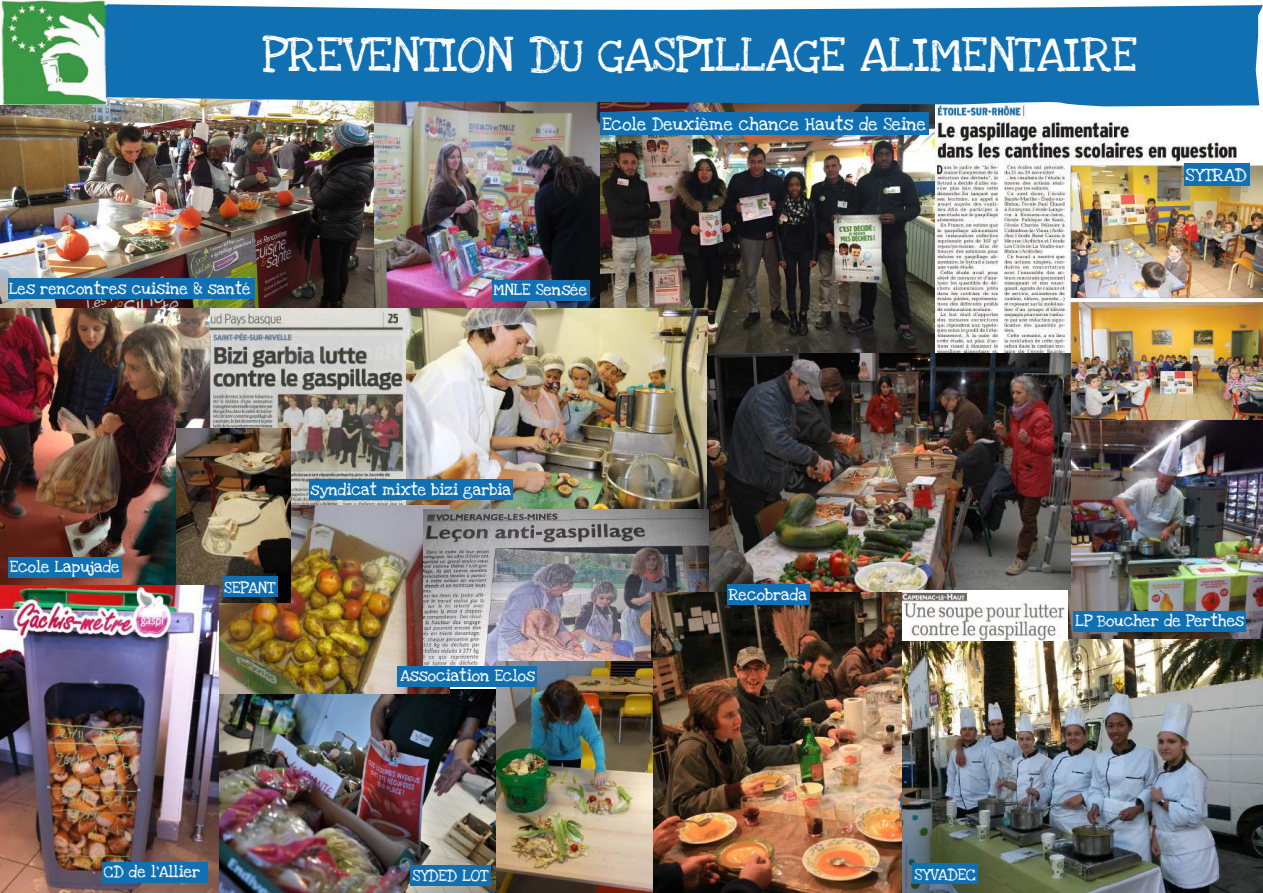
<style>
.page{position:relative;width:1263px;height:893px;background:#fff}
.page>*{position:absolute;margin:0;border:0;box-sizing:border-box;transform-origin:0 0}
.t1{font:36px "Love Ya Like A Sister";color:#fff}
.t2{font:13.35px "Love Ya Like A Sister";color:#fff;scale:1.04 1}
.t3{font:13.2px "Love Ya Like A Sister";color:#fff}
.t4{font:12px "Love Ya Like A Sister";color:#fff}
</style>
<div class="page">
<img style="left:374px;top:106px;width:227px;height:203px">
<img style="left:0;top:105px;width:374px;height:203px">
<img style="left:601px;top:106px;width:335px;height:247px">
<img style="left:936px;top:106px;width:327px;height:314px">
<div style="left:1184px;top:164px;width:65px;height:22px;background:#1070b2"></div>
<svg style="left:101px;top:4px;width:1162px;height:102px;fill:#1070b2"></svg>
<img style="left:1px;top:0;width:106px;height:105px">
<img style="left:1068px;top:420px;width:195px;height:220px">
<div style="left:1073px;top:611px;width:173px;height:20px;background:#1070b2"></div>
<img style="left:209px;top:308px;width:197px;height:198px">
<div style="left:492px;top:280px;width:98px;height:20px;background:#1070b2"></div>
<img style="left:902px;top:640px;width:361px;height:253px">
<div style="left:913px;top:864px;width:65px;height:20px;background:#1070b2"></div>
<img style="left:218px;top:689px;width:279px;height:204px">
<div style="left:9px;top:279px;width:246px;height:20px;background:#1070b2"></div>
<img style="left:406px;top:309px;width:301px;height:200px">
<img style="left:0;top:308px;width:209px;height:278px">
<div style="left:8px;top:557px;width:114px;height:20px;background:#1070b2"></div>
<div style="left:310px;top:480px;width:203px;height:20px;background:#1070b2"></div>
<img style="left:707px;top:353px;width:364px;height:243px">
<img style="left:898px;top:591px;width:169px;height:49px">
<div style="left:600px;top:113px;width:328px;height:22px;background:#1070b2"></div>
<div style="left:410px;top:865px;width:80px;height:20px;background:#1070b2"></div>
<img style="left:218px;top:506px;width:232px;height:187px">
<img style="left:423px;top:509px;width:286px;height:158px">
<img style="left:652px;top:593px;width:250px;height:300px">
<div style="left:727px;top:585px;width:82px;height:20px;background:#1070b2"></div>
<img style="left:497px;top:662px;width:155px;height:231px">
<div style="left:398px;top:667px;width:139px;height:20px;background:#1070b2"></div>
<img style="left:177px;top:428px;width:113px;height:174px">
<div style="left:223px;top:577px;width:55px;height:20px;background:#1070b2"></div>
<img style="left:0;top:586px;width:218px;height:307px">
<div style="left:102px;top:862px;width:105px;height:20px;background:#1070b2"></div>
<h1 class="t1" style="left:263px;top:25px;width:876px">PREVENTION DU GASPILLAGE ALIMENTAIRE</h1>
<p class="t4" style="left:9px;top:278px;width:243px">Les rencontres cuisine &amp; santé</p>
<p class="t3" style="left:602px;top:113px;width:325px">Ecole Deuxième chance Hauts de Seine</p>
<p class="t4" style="left:493px;top:280px;width:95px">MNLE Sensée</p>
<p class="t4" style="left:10px;top:557px;width:111px">Ecole Lapujade</p>
<p class="t4" style="left:224px;top:577px;width:52px">SEPANT</p>
<p class="t4" style="left:311px;top:479px;width:202px">syndicat mixte bizi garbia</p>
<p class="t4" style="left:400px;top:665px;width:136px">Association Eclos</p>
<p class="t4" style="left:104px;top:862px;width:98px">CD de l’Allier</p>
<p class="t4" style="left:412px;top:865px;width:77px">SYDED LOT</p>
<p class="t4" style="left:728px;top:584px;width:80px">Recobrada</p>
<p class="t4" style="left:914px;top:864px;width:63px">SYVADEC</p>
<p class="t2" style="left:1185px;top:164px;width:60px">SYTRAD</p>
<p class="t4" style="left:1075px;top:611px;width:170px">LP Boucher de Perthes</p>
</div>
